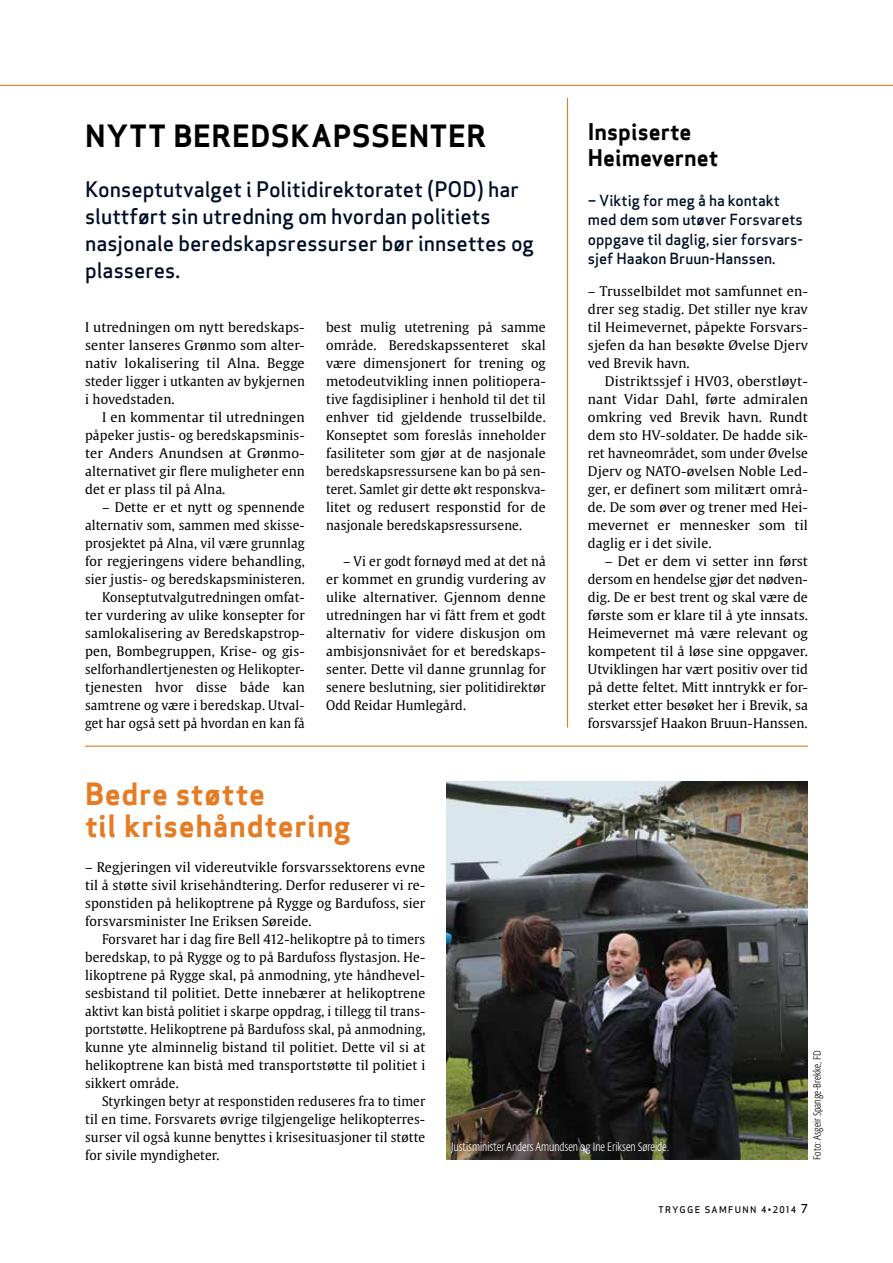
<style>
.page{position:relative;width:893px;height:1263px;background:#fff}
.page>*{position:absolute;margin:0;border:0;box-sizing:border-box;transform-origin:0 0}
.t1{font:30px/31.5px "Apex Sans Bold T";letter-spacing:.02em;color:#e57c24}
.t2{font:30px "Apex Sans Bold T";letter-spacing:.03em;color:#000}
.t3{font:22.5px/25.5px "Apex Sans Bold T";color:#000}
.t4{font:21px/27px "Apex Sans Medium T";color:#000d25}
.t5{font:15px/19.5px "Apex Sans Medium T";color:#000d25}
.t6{font:13.2px/18px "Gulliver Regular Roman";letter-spacing:.01em;color:#000;text-align:justify}
.t7{font:13.2px/18px "Gulliver Regular Roman";letter-spacing:.01em;color:#000;text-align:justify;scale:.96 1}
.t8{font:300 12px "Fedra Sans Cond Alt Std";color:#fff}
.t9{font:300 10.5px "Fedra Sans Cond Alt Std";color:#000}
.t10{font:9px "Apex Sans Medium C";color:#000}
.s1{font-size:12px}
</style>
<div class="page">
<hr style="left:0;top:85px;width:893px;height:1px;background:#e57c24">
<hr style="left:567px;top:98px;width:1px;height:630px;background:#e57c24">
<hr style="left:85px;top:746px;width:723px;height:1px;background:#e57c24">
<img style="left:447px;top:782px;width:361px;height:378px">
<h1 class="t2" style="left:85px;top:116px;width:403px">Nytt beredskapssenter</h1>
<h3 class="t4" style="left:85px;top:175px;width:364px">Konseptutvalget i Politidirektoratet (POD</h3>
<h3 class="t4" style="left:85px;top:175px;width:451px;text-indent:392px">) har sluttført sin utredning om hvordan politiets nasjonale beredskapsressurser bør innsettes og plasseres.</h3>
<p class="t6" style="left:85px;top:318px;width:221px">I utredningen om nytt beredskaps&shy;senter lanseres Grønmo som alter&shy;nativ lokalisering til Alna. Begge steder ligger i utkanten av bykjernen i hovedstaden.</p>
<p class="t6" style="left:85px;top:408px;width:221px;text-indent:17px">I en kommentar til utredningen påpeker justis- og beredskapsminis&shy;ter Anders Anundsen at Grønmo&shy;alternativet gir flere muligheter enn det er plass til på Alna.</p>
<p class="t6" style="left:85px;top:498px;width:221px;text-align:right">– Dette er et nytt og spennende alternativ som, sammen med skisse&shy;prosjektet på Alna, vil være grunnlag for regjeringens videre behandling, sier justis- og beredskapsministeren.<br>Konseptutvalgutredningen omfat&shy;ter vurdering av ulike konsepter for samlokalisering av Beredskapstrop&shy;pen, Bombegruppen, Krise- og gis&shy;selforhandlertjenesten og Helikopter&shy;tjenesten hvor disse både kan samtrene og være i beredskap. Utval&shy;get har også sett på hvordan en kan få</p>
<p class="t6" style="left:326px;top:318px;width:221px">best mulig utetrening på samme område. Beredskapssenteret skal være dimensjonert for trening og metodeutvikling innen politiopera&shy;tive fagdisipliner i henhold til det til enhver tid gjeldende trusselbilde.<br>Konseptet som foreslås inneholder fasiliteter som gjør at de nasjonale beredskapsressursene kan bo på sen&shy;teret. Samlet gir dette økt responskva&shy;litet og redusert responstid for de nasjonale beredskapsressursene.</p>
<p class="t6" style="left:326px;top:552px;width:221px;text-indent:17px">– Vi er godt fornøyd med at det nå er kommet en grundig vurdering av ulike alternativer. Gjennom denne utredningen har vi fått frem et godt alternativ for videre diskusjon om ambisjonsnivået for et beredskaps&shy;senter. Dette vil danne grunnlag for senere beslutning, sier politidirektør Odd Reidar Humlegård.</p>
<h1 class="t1" style="left:85px;top:778px;width:267px">Bedre støtte<br>til krisehåndtering</h1>
<h2 class="t3" style="left:588px;top:119px;width:132px">Inspiserte<br>Heimevernet</h2>
<p class="t5" style="left:588px;top:191px;width:217px">– Viktig for meg å ha kontakt med dem som utøver Forsvarets oppgave til daglig, sier forsvars&shy;sjef Haakon Bruun-Hanssen.</p>
<p class="t6" style="left:588px;top:282px;width:222px">– Trusselbildet mot samfunnet en&shy;drer seg stadig. Det stiller nye krav til Heimevernet, påpekte Forsvars&shy;sjefen da han besøkte Øvelse Djerv ved Brevik havn.</p>
<p class="t6" style="left:588px;top:372px;width:222px;text-indent:17px">Distriktssjef i HV03, oberstløyt&shy;nant Vidar Dahl, førte admiralen omkring ved Brevik havn. Rundt dem sto HV-soldater. De hadde sik&shy;ret havneområdet, som under Øvelse Djerv og NATO-øvelsen Noble Led&shy;ger, er definert som militært områ&shy;de. De som øver og trener med Hei&shy;mevernet er mennesker som til daglig er i det sivile.</p>
<p class="t6" style="left:588px;top:552px;width:222px;text-indent:17px">– Det er dem vi setter inn først dersom en hendelse gjør det nødven&shy;dig. De er best trent og skal være de første som er klare til å yte innsats.<br>Heimevernet må være relevant og kompetent til å løse sine oppgaver.<br>Utviklingen har vært positiv over tid på dette feltet. Mitt inntrykk er for&shy;sterket etter besøket her i Brevik, sa forsvarssjef Haakon Bruun-Hanssen.</p>
<p class="t6" style="left:85px;top:858px;width:342px">– Regjeringen vil videreutvikle forsvarssektorens evne til å støtte sivil krisehåndtering. Derfor reduserer vi re&shy;sponstiden på helikoptrene på Rygge og Bardufoss, sier forsvarsminister Ine Eriksen Søreide.</p>
<p class="t7" style="left:85px;top:930px;width:356px;text-indent:17px">Forsvaret har i dag fire Bell 412-helikoptre på to timers beredskap, to på Rygge og to på Bardufoss flystasjon. He&shy;likoptrene på Rygge skal, på anmodning, yte håndhevel&shy;sesbistand til politiet. Dette innebærer at helikoptrene aktivt kan bistå politiet i skarpe oppdrag, i tillegg til trans&shy;portstøtte. Helikoptrene på Bardufoss skal, på anmodning, kunne yte alminnelig bistand til politiet. Dette vil si at helikoptrene kan bistå med transportstøtte til politiet i sikkert område.</p>
<p class="t7" style="left:85px;top:1092px;width:356px;text-indent:17px">Styrkingen betyr at responstiden reduseres fra to timer til en time. Forsvarets øvrige tilgjengelige helikopterres&shy;surser vil også kunne benyttes i krisesituasjoner til støtte for sivile myndigheter.</p>
<p class="t8" style="left:451px;top:1140px;width:220px">Justisminister Anders Amundsen og Ine Eriksen Søreide.</p>
<p class="t9" style="left:811px;top:1160px;width:111px;rotate:-90deg">Foto: Asgeir Spange-Brekke, FD</p>
<p class="t10" style="left:658px;top:1204px;width:8px">TRYGGE</p>
<p class="t10" style="left:705px;top:1204px;width:9px">SAMFUNN</p>
<p class="t10" style="left:761px;top:1204px;width:48px">4•2014 <span class="s1">7</span></p>
</div>
